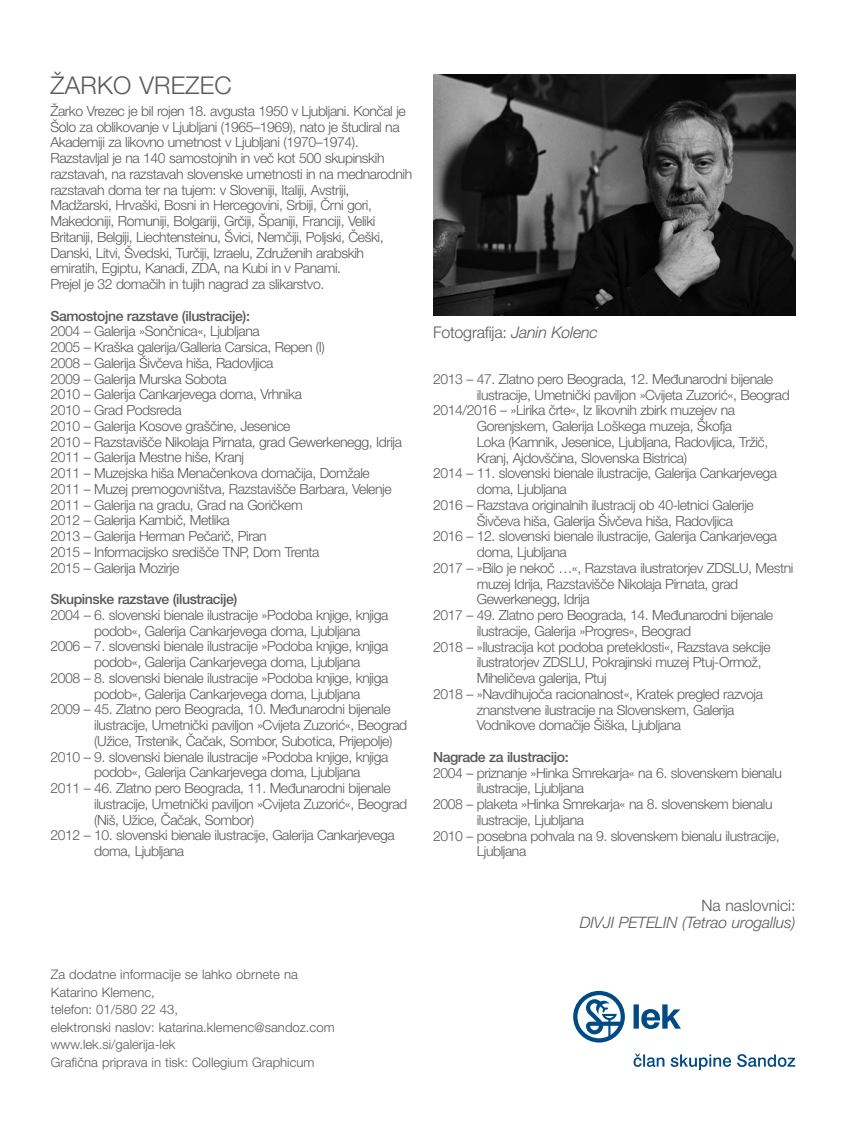
<style>
.page{position:relative;width:844px;height:1141px;background:#fff}
.page>*{position:absolute;margin:0;border:0;box-sizing:border-box;transform-origin:0 0}
.t1{font:300 24.5px "Helvetica Neue CE";letter-spacing:.01em;color:#58595b}
.t2{font:300 16.1px "Helvetica Neue CE";letter-spacing:-.015em;color:#58595b}
.t3{font:italic 300 15.75px "Helvetica Neue CE";letter-spacing:-.01em;color:#58595b}
.t4{font:300 15.75px "Helvetica Neue CE";color:#58595b}
.t5{font:300 14px/15.8px "Helvetica Neue CE";letter-spacing:-.03em;color:#58595b}
.t6{font:500 14px "Helvetica Neue CE";letter-spacing:-.03em;color:#58595b}
.t7{font:300 13.12px/17.5px "Helvetica Neue CE";color:#58595b}
.s1{font-style:italic}
</style>
<div class="page">
<svg style="left:573px;top:991px;width:222px;height:79px"></svg>
<img style="left:433px;top:74px;width:362px;height:241px">
<h1 class="t1" style="left:50px;top:70px;width:183px">ŽARKO VREZEC</h1>
<p class="t5" style="left:50px;top:103px;width:363px">Žarko Vrezec je bil rojen 18. avgusta 1950 v Ljubljani. Končal je Šolo za oblikovanje v Ljubljani (1965–1969), nato je študiral na Akademiji za likovno umetnost v Ljubljani (1970–1974).<br>Razstavljal je na 140 samostojnih in več kot 500 skupinskih razstavah, na razstavah slovenske umetnosti in na mednarodnih razstavah doma ter na tujem: v Sloveniji, Italiji, Avstriji, Madžarski, Hrvaški, Bosni in Hercegovini, Srbiji, Črni gori, Makedoniji, Romuniji, Bolgariji, Grčiji, Španiji, Franciji, Veliki Britaniji, Belgiji, Liechtensteinu, Švici, Nemčiji, Poljski, Češki, Danski, Litvi, Švedski, Turčiji, Izraelu, Združenih arabskih emiratih, Egiptu, Kanadi, ZDA, na Kubi in v Panami.<br>Prejel je 32 domačih in tujih nagrad za slikarstvo.</p>
<p class="t6" style="left:50px;top:307px;width:201px">Samostojne razstave (ilustracije):</p>
<p class="t5" style="left:50px;top:324px;width:353px">2004 – Galerija »Sončnica«, Ljubljana<br>2005 – Kraška galerija/Galleria Carsica, Repen (I)<br>2008 – Galerija Šivčeva hiša, Radovljica<br>2009 – Galerija Murska Sobota<br>2010 – Galerija Cankarjevega doma, Vrhnika<br>2010 – Grad Podsreda<br>2010 – Galerija Kosove graščine, Jesenice<br>2010 – Razstavišče Nikolaja Pirnata, grad Gewerkenegg, Idrija 2011 – Galerija Mestne hiše, Kranj<br>2011 – Muzejska hiša Menačenkova domačija, Domžale 2011 – Muzej premogovništva, Razstavišče Barbara, Velenje 2011 – Galerija na gradu, Grad na Goričkem<br>2012 – Galerija Kambič, Metlika<br>2013 – Galerija Herman Pečarič, Piran<br>2015 – Informacijsko središče TNP, Dom Trenta<br>2015 – Galerija Mozirje</p>
<p class="t6" style="left:50px;top:591px;width:188px">Skupinske razstave (ilustracije)</p>
<p class="t5" style="left:50px;top:607px;width:339px">2004 – 6. slovenski bienale ilustracije »Podoba knjige, knjiga</p>
<p class="t5" style="left:94px;top:623px;width:268px">podob«, Galerija Cankarjevega doma, Ljubljana</p>
<p class="t5" style="left:50px;top:639px;width:339px">2006 – 7. slovenski bienale ilustracije »Podoba knjige, knjiga</p>
<p class="t5" style="left:94px;top:654px;width:268px">podob«, Galerija Cankarjevega doma, Ljubljana</p>
<p class="t5" style="left:50px;top:670px;width:339px">2008 – 8. slovenski bienale ilustracije »Podoba knjige, knjiga</p>
<p class="t5" style="left:94px;top:686px;width:268px">podob«, Galerija Cankarjevega doma, Ljubljana</p>
<p class="t5" style="left:50px;top:702px;width:341px">2009 – 45. Zlatno pero Beograda, 10. Međunarodni bijenale</p>
<p class="t5" style="left:94px;top:717px;width:314px">ilustracije, Umetnički paviljon »Cvijeta Zuzorić«, Beograd</p>
<p class="t5" style="left:94px;top:733px;width:299px">(Užice, Trstenik, Čačak, Sombor, Subotica, Prijepolje)</p>
<p class="t5" style="left:50px;top:749px;width:339px">2010 – 9. slovenski bienale ilustracije »Podoba knjige, knjiga</p>
<p class="t5" style="left:94px;top:765px;width:268px">podob«, Galerija Cankarjevega doma, Ljubljana</p>
<p class="t5" style="left:50px;top:780px;width:341px">2011 – 46. Zlatno pero Beograda, 11. Međunarodni bijenale</p>
<p class="t5" style="left:94px;top:796px;width:314px">ilustracije, Umetnički paviljon »Cvijeta Zuzorić«, Beograd</p>
<p class="t5" style="left:94px;top:812px;width:161px">(Niš, Užice, Čačak, Sombor)</p>
<p class="t5" style="left:50px;top:828px;width:345px">2012 – 10. slovenski bienale ilustracije, Galerija Cankarjevega</p>
<p class="t5" style="left:94px;top:843px;width:91px">doma, Ljubljana</p>
<p class="t7" style="left:51px;top:966px;width:285px">Za dodatne informacije se lahko obrnete na Katarino Klemenc,<br>telefon: 01/580 22 43,<br>elektronski naslov: katarina.klemenc@sandoz.com www.lek.si/galerija-lek<br>Grafična priprava in tisk: Collegium Graphicum</p>
<p class="t2" style="left:433px;top:322px;width:166px">Fotografija: <span class="s1">Janin Kolenc</span></p>
<p class="t5" style="left:433px;top:371px;width:341px">2013 – 47. Zlatno pero Beograda, 12. Međunarodni bijenale</p>
<p class="t5" style="left:476px;top:387px;width:314px">ilustracije, Umetnički paviljon »Cvijeta Zuzorić«, Beograd</p>
<p class="t5" style="left:433px;top:402px;width:304px">2014/2016 – »Lirika črte«, Iz likovnih zbirk muzejev na</p>
<p class="t5" style="left:476px;top:418px;width:257px">Gorenjskem, Galerija Loškega muzeja, Škofja</p>
<p class="t5" style="left:476px;top:434px;width:293px">Loka (Kamnik, Jesenice, Ljubljana, Radovljica, Tržič,</p>
<p class="t5" style="left:476px;top:450px;width:212px">Kranj, Ajdovščina, Slovenska Bistrica)</p>
<p class="t5" style="left:433px;top:465px;width:345px">2014 – 11. slovenski bienale ilustracije, Galerija Cankarjevega</p>
<p class="t5" style="left:476px;top:481px;width:91px">doma, Ljubljana</p>
<p class="t5" style="left:433px;top:497px;width:322px">2016 – Razstava originalnih ilustracij ob 40-letnici Galerije</p>
<p class="t5" style="left:476px;top:513px;width:257px">Šivčeva hiša, Galerija Šivčeva hiša, Radovljica</p>
<p class="t5" style="left:433px;top:528px;width:345px">2016 – 12. slovenski bienale ilustracije, Galerija Cankarjevega</p>
<p class="t5" style="left:476px;top:544px;width:91px">doma, Ljubljana</p>
<p class="t5" style="left:433px;top:560px;width:362px">2017 – »Bilo je nekoč …«, Razstava ilustratorjev ZDSLU, Mestni</p>
<p class="t5" style="left:476px;top:576px;width:263px">muzej Idrija, Razstavišče Nikolaja Pirnata, grad</p>
<p class="t5" style="left:476px;top:591px;width:114px">Gewerkenegg, Idrija</p>
<p class="t5" style="left:433px;top:607px;width:341px">2017 – 49. Zlatno pero Beograda, 14. Međunarodni bijenale</p>
<p class="t5" style="left:476px;top:623px;width:216px">ilustracije, Galerija »Progres«, Beograd</p>
<p class="t5" style="left:433px;top:639px;width:339px">2018 – »Ilustracija kot podoba preteklosti«, Razstava sekcije</p>
<p class="t5" style="left:476px;top:654px;width:286px">ilustratorjev ZDSLU, Pokrajinski muzej Ptuj-Ormož,</p>
<p class="t5" style="left:476px;top:670px;width:131px">Miheličeva galerija, Ptuj</p>
<p class="t5" style="left:433px;top:686px;width:331px">2018 – »Navdihujoča racionalnost«, Kratek pregled razvoja</p>
<p class="t5" style="left:476px;top:702px;width:259px">znanstvene ilustracije na Slovenskem, Galerija</p>
<p class="t5" style="left:476px;top:717px;width:206px">Vodnikove domačije Šiška, Ljubljana</p>
<p class="t6" style="left:433px;top:748px;width:137px">Nagrade za ilustracijo:</p>
<p class="t5" style="left:433px;top:765px;width:350px">2004 – priznanje »Hinka Smrekarja« na 6. slovenskem bienalu</p>
<p class="t5" style="left:476px;top:780px;width:109px">ilustracije, Ljubljana</p>
<p class="t5" style="left:433px;top:796px;width:341px">2008 – plaketa »Hinka Smrekarja« na 8. slovenskem bienalu</p>
<p class="t5" style="left:476px;top:812px;width:109px">ilustracije, Ljubljana</p>
<p class="t5" style="left:433px;top:828px;width:348px">2010 – posebna pohvala na 9. slovenskem bienalu ilustracije,</p>
<p class="t5" style="left:476px;top:843px;width:51px">Ljubljana</p>
<p class="t4" style="left:701px;top:896px;width:96px">Na naslovnici:</p>
<p class="t3" style="left:579px;top:913px;width:217px">DIVJI PETELIN (Tetrao urogallus)</p>
</div>
